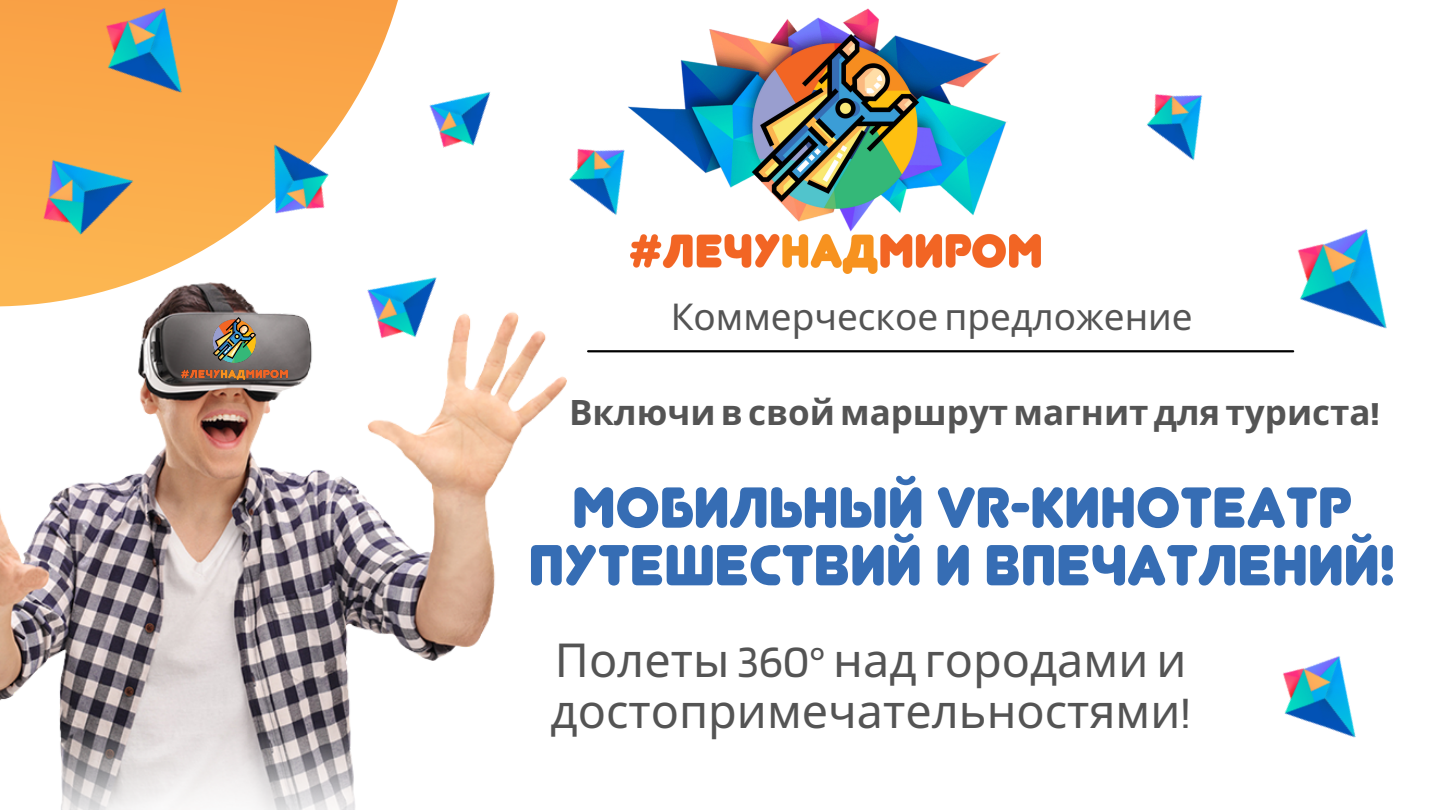
<style>
.page{position:relative;width:1440px;height:810px;background:#fff}
.page>*{position:absolute;margin:0;border:0;box-sizing:border-box;transform-origin:0 0}
.t1{font:57.2px/57.6px "Junegull";color:#366db4;text-align:center}
.t2{font:46.8px/51px "Noto Sans";color:#545454}
.t3{font:36.9px "Noto Sans";color:#545454}
.t4{font:700 35px "Noto Sans";color:#545454}
.s1{font-family:"Blinker"}
</style>
<div class="page">
<hr style="left:588px;top:350px;width:705px;height:2px;background:#000">
<img style="left:862px;top:35px;width:179px;height:238px">
<svg style="left:0;top:0;width:862px;height:353px"></svg>
<img style="left:55px;top:0;width:184px;height:140px">
<img style="left:0;top:107px;width:172px;height:172px">
<img style="left:397px;top:51px;width:128px;height:132px">
<img style="left:329px;top:211px;width:159px;height:68px">
<img style="left:1146px;top:94px;width:57px;height:67px">
<img style="left:221px;top:106px;width:148px;height:148px">
<img style="left:1238px;top:229px;width:149px;height:124px">
<img style="left:0;top:279px;width:567px;height:531px">
<img style="left:182px;top:318px;width:105px;height:61px">
<img style="left:531px;top:107px;width:140px;height:141px">
<img style="left:1283px;top:656px;width:73px;height:82px">
<p class="t3" style="left:671px;top:291px;width:523px">Коммерческое предложение</p>
<p class="t4" style="left:569px;top:387px;width:812px">Включи всвой маршрут магнитдлятуриста<span class="s1">!</span></p>
<p class="t1" style="left:529px;top:479px;width:868px">МОБИЛЬНЫЙ VR-КИНОТЕАТР<br>ПУТЕШЕСТВИЙ И ВПЕЧАТЛЕНИЙ!</p>
<p class="t2" style="left:551px;top:634px;width:642px">Полеты <span class="s1">360°</span> над городами и достопримечательностями<span class="s1">!</span></p>
</div>
